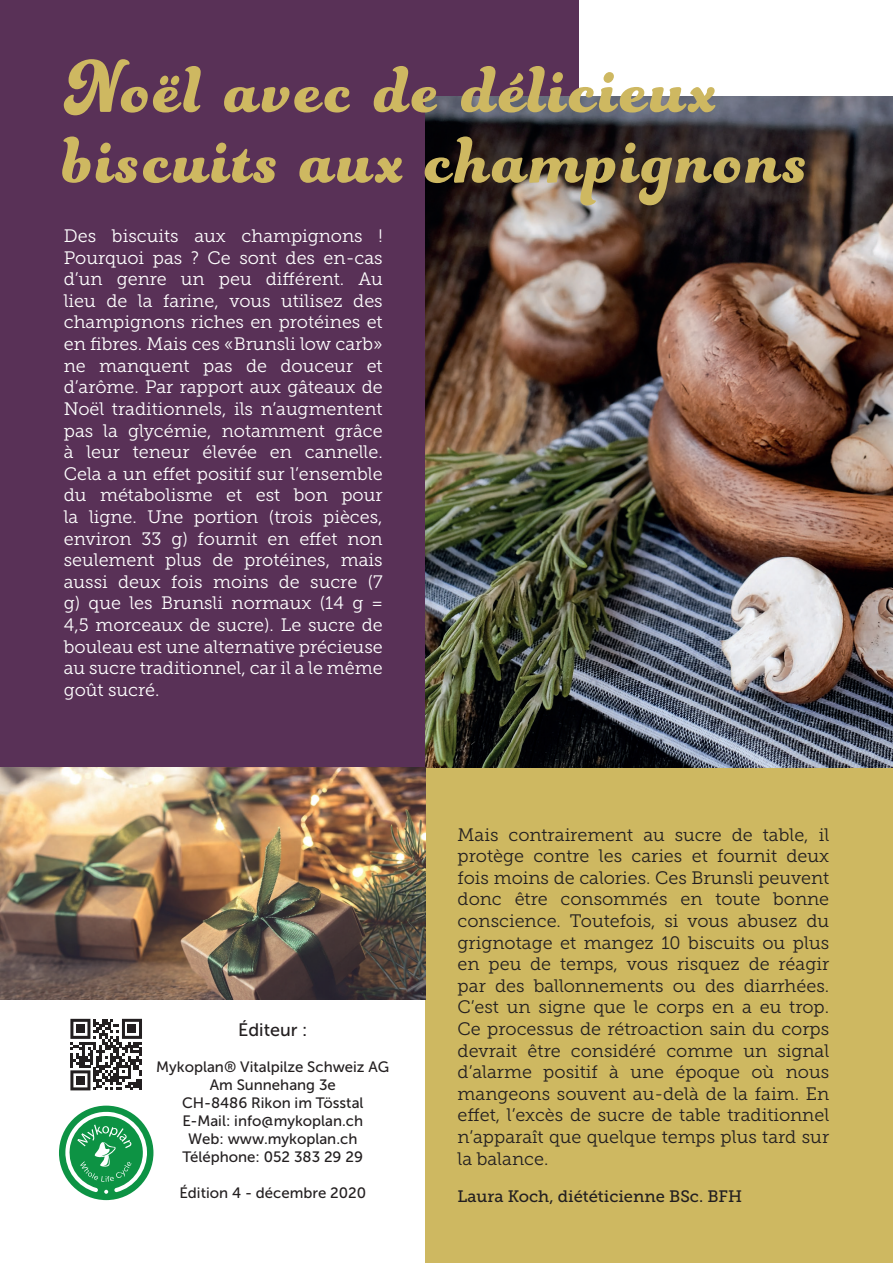
<style>
.page{position:relative;width:893px;height:1263px;background:#fff}
.page>*{position:absolute;margin:0;border:0;box-sizing:border-box;transform-origin:0 0}
.t1{font:79.5px/70.5px "Funkydori";letter-spacing:.04em;color:#ceb861}
.t2{font:18px/21.6px "Museo Slab 300";color:#fff;text-align:justify}
.t3{font:18px/21.6px "Museo Slab 300";color:#231f20;text-align:justify}
.t4{font:18px "Museo Sans 500";color:#231f20}
.t5{font:16.5px "Museo Slab 500";color:#231f20}
.t6{font:15px/18px "Museo Sans 500";color:#231f20;text-align:center}
</style>
<div class="page">
<div style="left:0;top:0;width:578px;height:1263px;background:#593157"></div>
<div style="left:0;top:767px;width:893px;height:496px;background:#ceb861"></div>
<div style="left:0;top:999px;width:424px;height:264px;background:#fff"></div>
<svg style="left:70px;top:1019px;width:72px;height:71px"></svg>
<div style="left:76px;top:1024px;width:9px;height:9px;background:#231f20"></div>
<div style="left:128px;top:1024px;width:8px;height:9px;background:#231f20"></div>
<div style="left:76px;top:1076px;width:9px;height:9px;background:#231f20"></div>
<div style="left:59px;top:1105px;width:94px;height:95px;background:#0d9344;border-radius:50%"></div>
<svg style="left:65px;top:1110px;width:83px;height:84px"></svg>
<img style="left:425px;top:97px;width:468px;height:670px">
<img style="left:0;top:767px;width:425px;height:232px">
<h1 class="t1" style="left:64px;top:49px;width:745px">Noël avec de délicieux biscuits aux champignons</h1>
<p class="t2" style="left:64px;top:225px;width:320px">Des biscuits aux champignons !<br>Pourquoi pas ? Ce sont des en-cas d’un genre un peu différent. Au lieu de la farine, vous utilisez des champignons riches en protéines et en fibres. Mais ces «Brunsli low carb» ne manquent pas de douceur et d’arôme. Par rapport aux gâteaux de Noël traditionnels, ils n’augmentent pas la glycémie, notamment grâce à leur teneur élevée en cannelle.<br>Cela a un effet positif sur l’ensemble du métabolisme et est bon pour la ligne. Une portion (trois pièces, environ 33 g) fournit en effet non seulement plus de protéines, mais aussi deux fois moins de sucre (7 g) que les Brunsli normaux (14 g = 4,5 morceaux de sucre). Le sucre de bouleau est une alternative précieuse au sucre traditionnel, car il a le même goût sucré.</p>
<p class="t4" style="left:238px;top:1020px;width:71px">Éditeur :</p>
<p class="t6" style="left:156px;top:1058px;width:235px">Mykoplan® Vitalpilze Schweiz AG<br>Am Sunnehang 3e<br>CH-8486 Rikon im Tösstal<br>E-Mail: info@mykoplan.ch<br>Web: www.mykoplan.ch<br>Téléphone: 052 383 29 29</p>
<p class="t6" style="left:179px;top:1184px;width:188px">Édition 4 - décembre 2020</p>
<p class="t3" style="left:458px;top:824px;width:373px">Mais contrairement au sucre de table, il protège contre les caries et fournit deux fois moins de calories. Ces Brunsli peuvent donc être consommés en toute bonne conscience. Toutefois, si vous abusez du grignotage et mangez 10 biscuits ou plus en peu de temps, vous risquez de réagir par des ballonnements ou des diarrhées.<br>C’est un signe que le corps en a eu trop.<br>Ce processus de rétroaction sain du corps devrait être considéré comme un signal d’alarme positif à une époque où nous mangeons souvent au-delà de la faim. En effet, l’excès de sucre de table traditionnel n’apparaît que quelque temps plus tard sur la balance.</p>
<p class="t5" style="left:458px;top:1187px;width:286px">Laura Koch, diététicienne BSc. BFH</p>
</div>
